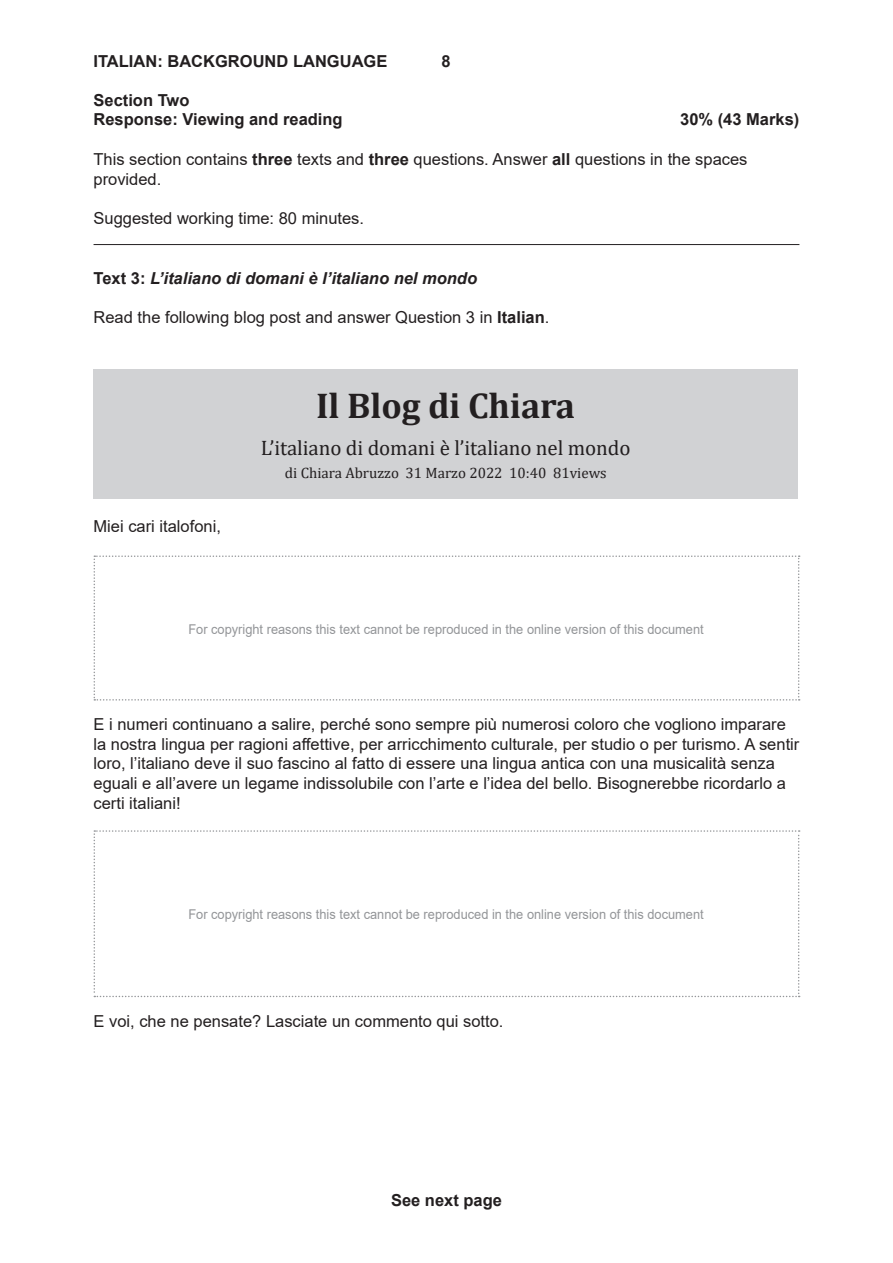
<style>
.page{position:relative;width:893px;height:1263px;background:#fff}
.page>*{position:absolute;margin:0;border:0;box-sizing:border-box;transform-origin:0 0}
.Paragraph_Style{font:700 36px "Cambria";letter-spacing:-.005em;color:#231f20}
.Paragraph_Style-2{font:21px "Cambria";letter-spacing:-.005em;color:#231f20}
.Paragraph_Style-3{font:16.5px/19.8px "Arial";color:#231f20}
.Question_Style_1_BOL{font:700 16.5px "Arial";color:#231f20}
.Question_Style_1_BOL-2{font:italic 700 16.5px "Arial";color:#231f20}
.Paragraph_Style-4{font:15px "Cambria";color:#231f20}
.t1{font:13.5px "Arial";color:#939598;scale:.95 1}
.s1{font-weight:700}
.s2{font-style:normal}
</style>
<div class="page">
<hr style="left:94px;top:244px;width:705px;height:1px;background:#231f20">
<div style="left:94px;top:369px;width:704px;height:129px;background:#d1d2d4"></div>
<svg style="left:94px;top:555px;width:706px;height:146px"></svg>
<svg style="left:94px;top:830px;width:706px;height:167px"></svg>
<p class="Question_Style_1_BOL" style="left:94px;top:50px;width:295px">ITALIAN: BACKGROUND LANGUAGE</p>
<p class="Question_Style_1_BOL" style="left:441px;top:50px;width:11px">8</p>
<p class="Question_Style_1_BOL" style="left:94px;top:88px;width:97px">Section Two</p>
<p class="Question_Style_1_BOL" style="left:94px;top:108px;width:251px">Response: Viewing and reading</p>
<p class="Question_Style_1_BOL" style="left:680px;top:108px;width:121px">30% (43 Marks)</p>
<p class="Paragraph_Style-3" style="left:94px;top:149px;width:655px">This section contains <span class="s1">three</span> texts and <span class="s1">three</span> questions. Answer <span class="s1">all</span> questions in the spaces provided.</p>
<p class="Paragraph_Style-3" style="left:94px;top:209px;width:272px">Suggested working time: 80 minutes.</p>
<p class="Question_Style_1_BOL-2" style="left:94px;top:267px;width:385px"><span class="s2">Text 3:</span> L’italiano di domani è l’italiano nel mondo</p>
<p class="Paragraph_Style-3" style="left:94px;top:308px;width:457px">Read the following blog post and answer Question 3 in <span class="s1">Italian</span>.</p>
<p class="Paragraph_Style-3" style="left:94px;top:516px;width:129px">Miei cari italofoni,</p>
<p class="Paragraph_Style" style="left:316px;top:380px;width:261px">Il Blog di Chiara</p>
<p class="Paragraph_Style-2" style="left:261px;top:436px;width:371px">L’italiano di domani è l’italiano nel mondo</p>
<p class="Paragraph_Style-4" style="left:285px;top:464px;width:323px">di Chiara Abruzzo 31 Marzo 2022 10:40 81views</p>
<p class="t1" style="left:188px;top:620px;width:544px">For copyright reasons this text cannot be reproduced in the online version of this document</p>
<p class="Paragraph_Style-3" style="left:94px;top:714px;width:707px">E i numeri continuano a salire, perché sono sempre più numerosi coloro che vogliono imparare la nostra lingua per ragioni affettive, per arricchimento culturale, per studio o per turismo. A sentir loro, l’italiano deve il suo fascino al fatto di essere una lingua antica con una musicalità senza eguali e all’avere un legame indissolubile con l’arte e l’idea del bello. Bisognerebbe ricordarlo a certi italiani!</p>
<p class="t1" style="left:188px;top:905px;width:544px">For copyright reasons this text cannot be reproduced in the online version of this document</p>
<p class="Paragraph_Style-3" style="left:94px;top:1011px;width:411px">E voi, che ne pensate? Lasciate un commento qui sotto.</p>
<p class="Question_Style_1_BOL" style="left:391px;top:1188px;width:112px">See next page</p>
</div>
